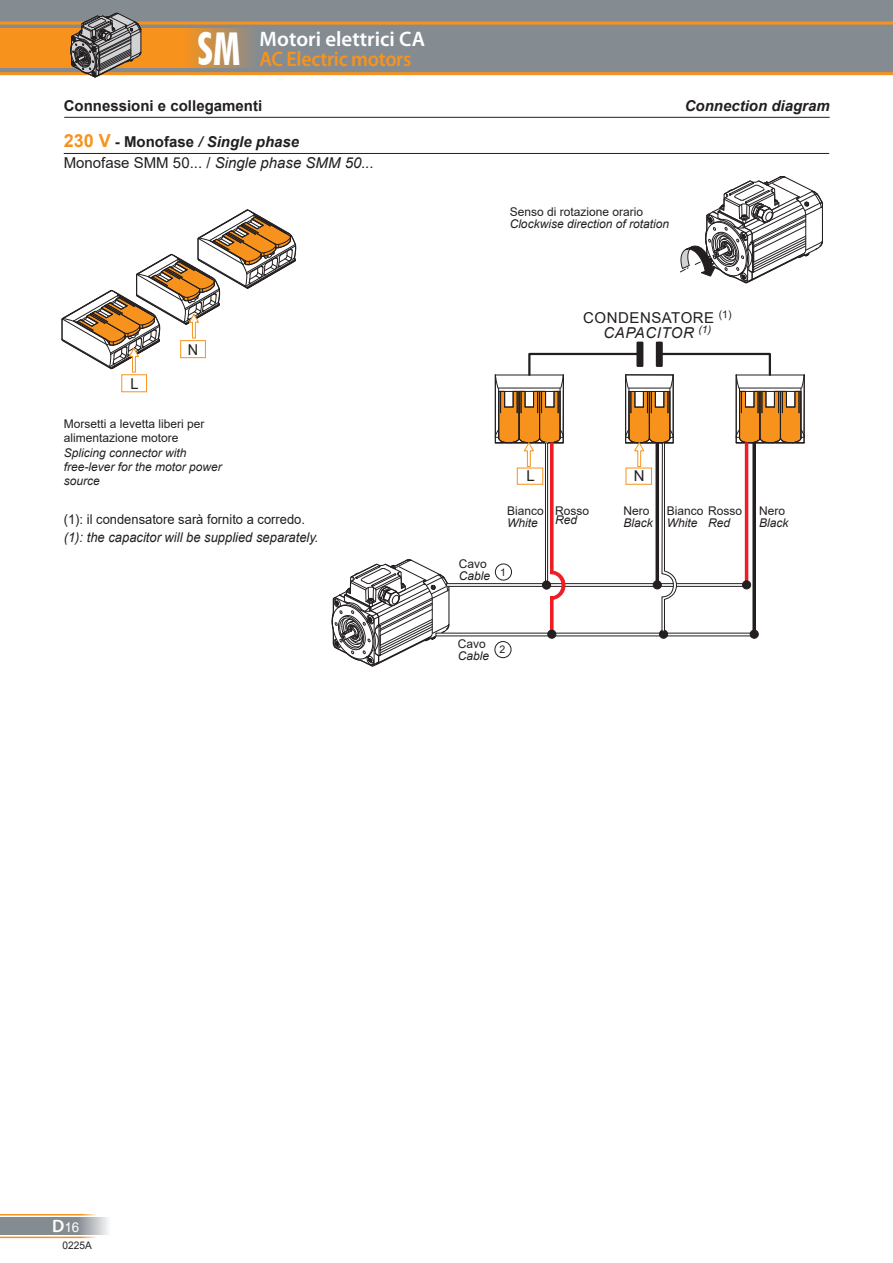
<style>
.page{position:relative;width:893px;height:1263px;background:#fff}
.page>*{position:absolute;margin:0;border:0;box-sizing:border-box;transform-origin:0 0}
.t1{font:600 21px/19.5px "Myriad Pro";color:#fff}
.t2{font:italic 15px/21.1px "Arial";color:#231f20}
.t3{font:700 15px "Arial";color:#231f20}
.t4{font:italic 700 15px "Arial";color:#231f20}
.t5{font:15px "Arial";letter-spacing:.035em;color:#231f20}
.t6{font:italic 15px "Arial";letter-spacing:.035em;color:#231f20}
.t7{font:15px "Arial";letter-spacing:.015em;color:#231f20}
.t8{font:15px "Arial";letter-spacing:.015em;color:#231f20;scale:.96 1}
.t9{font:italic 13.5px "Arial";color:#231f20;scale:.96 1}
.t10{font:13.5px "Arial";color:#231f20;scale:.96 1}
.t11{font:13.5px "Arial";color:#fff}
.t12{font:italic 12px/14.4px "Arial";color:#231f20}
.t13{font:12px/14.4px "Arial";color:#231f20}
.t14{font:10.5px "Arial";color:#231f20}
.t15{font:10.5px "Arial";color:#231f20;scale:.96 1}
.s1{font-family:"Futura BT";font-weight:700;font-stretch:condensed;font-size:45.3px}
.s2{color:#f7931d}
.s3{font-weight:700;font-style:normal;font-size:18px;color:#f7931d}
.s4{font-weight:700;font-style:normal}
.s5{font-weight:700}
.s6{font-style:normal}
.s7{font-family:"Myriad Pro";font-weight:600;font-size:18px}
</style>
<div class="page">
<hr style="left:0;top:1236px;width:102px;height:2px;background:#f7931d">
<hr style="left:0;top:1214px;width:102px;height:1px;background:#f7931d">
<svg style="left:0;top:1217px;width:108px;height:18px;background:#949a9e"></svg>
<div style="left:0;top:0;width:893px;height:74px;background:#858c91"></div>
<hr style="left:0;top:72px;width:893px;height:3px;background:#f7931d">
<hr style="left:0;top:22px;width:893px;height:3px;background:#f7931d">
<svg style="left:0;top:28px;width:251px;height:40px;background:#e39130"></svg>
<svg style="left:70px;top:12px;width:72px;height:66px"></svg>
<svg style="left:680px;top:176px;width:143px;height:108px"></svg>
<hr style="left:64px;top:117px;width:766px;height:1px;background:#231f20">
<hr style="left:64px;top:153px;width:765px;height:1px;background:#231f20">
<svg style="left:61px;top:209px;width:236px;height:164px"></svg>
<div style="left:121px;top:374px;width:26px;height:18px;border:1px solid #f7931d"></div>
<svg style="left:331px;top:559px;width:119px;height:108px"></svg>
<div style="left:446px;top:583px;width:303px;height:4px;border:1px solid #231f20"></div>
<hr style="left:638px;top:343px;width:4px;height:23px;background:#231f20">
<div style="left:636px;top:342px;width:7px;height:25px;border:2px solid #231f20"></div>
<div style="left:657px;top:343px;width:5px;height:23px;background:#231f20"></div>
<div style="left:656px;top:342px;width:7px;height:25px;border:2px solid #231f20"></div>
<svg style="left:495px;top:352px;width:310px;height:307px"></svg>
<div style="left:495px;top:564px;width:17px;height:16px;border:1px solid #231f20;border-radius:50%"></div>
<div style="left:494px;top:641px;width:17px;height:17px;border:1px solid #231f20;border-radius:50%"></div>
<h1 class="t1" style="left:197px;top:29px;width:229px;text-indent:62px">Motori elettrici CA<br><span class="s1">SM</span> <span class="s2">AC Electric motors</span></h1>
<p class="t3" style="left:64px;top:95px;width:200px">Connessioni e collegamenti</p>
<p class="t4" style="left:685px;top:96px;width:147px">Connection diagram</p>
<p class="t2" style="left:64px;top:131px;width:312px"><span class="s3">230 V</span> <span class="s4">- Monofase</span> <span class="s5">/ Single phase<br></span><span class="s6">Monofase SMM 50... /</span> Single phase SMM 50...</p>
<p class="t13" style="left:510px;top:205px;width:135px">Senso di rotazione orario</p>
<p class="t12" style="left:510px;top:217px;width:161px">Clockwise direction of rotation</p>
<p class="t8" style="left:188px;top:339px;width:12px">N</p>
<p class="t8" style="left:130px;top:373px;width:10px">L</p>
<p class="t13" style="left:64px;top:416px;width:142px">Morsetti a levetta liberi per alimentazione motore</p>
<p class="t12" style="left:64px;top:445px;width:160px">Splicing connector with free-lever for the motor power source</p>
<p class="t10" style="left:64px;top:509px;width:253px">(1): il condensatore sarà fornito a corredo.</p>
<p class="t9" style="left:64px;top:529px;width:267px">(1): the capacitor will be supplied separately.</p>
<p class="t14" style="left:719px;top:307px;width:14px">(1)</p>
<p class="t5" style="left:583px;top:308px;width:133px">CONDENSATORE</p>
<p class="t14" style="left:697px;top:317px;width:14px">(1)</p>
<p class="t7" style="left:607px;top:319px;width:88px">CAPACITOR</p>
<p class="t6" style="left:604px;top:323px;width:109px">CAPACITOR <sup>(1)</sup></p>
<p class="t7" style="left:526px;top:465px;width:10px">L</p>
<p class="t7" style="left:634px;top:465px;width:12px">N</p>
<p class="t13" style="left:507px;top:503px;width:38px">Bianco</p>
<p class="t12" style="left:507px;top:515px;width:32px">White</p>
<p class="t13" style="left:555px;top:503px;width:36px">Rosso</p>
<p class="t12" style="left:555px;top:512px;width:24px">Red</p>
<p class="t12" style="left:667px;top:515px;width:32px">White</p>
<p class="t13" style="left:624px;top:503px;width:28px">Nero</p>
<p class="t12" style="left:624px;top:515px;width:31px">Black</p>
<p class="t13" style="left:667px;top:503px;width:77px">Bianco Rosso</p>
<p class="t12" style="left:708px;top:515px;width:24px">Red</p>
<p class="t13" style="left:459px;top:556px;width:30px">Cavo</p>
<p class="t12" style="left:459px;top:569px;width:33px">Cable</p>
<p class="t14" style="left:500px;top:565px;width:7px">1</p>
<p class="t13" style="left:759px;top:503px;width:28px">Nero</p>
<p class="t12" style="left:759px;top:515px;width:31px">Black</p>
<p class="t13" style="left:458px;top:636px;width:30px">Cavo</p>
<p class="t12" style="left:458px;top:649px;width:33px">Cable</p>
<p class="t14" style="left:500px;top:642px;width:7px">2</p>
<p class="t11" style="left:52px;top:1218px;width:29px"><span class="s7">D</span>16</p>
<p class="t15" style="left:63px;top:1238px;width:32px">0225A</p>
</div>
